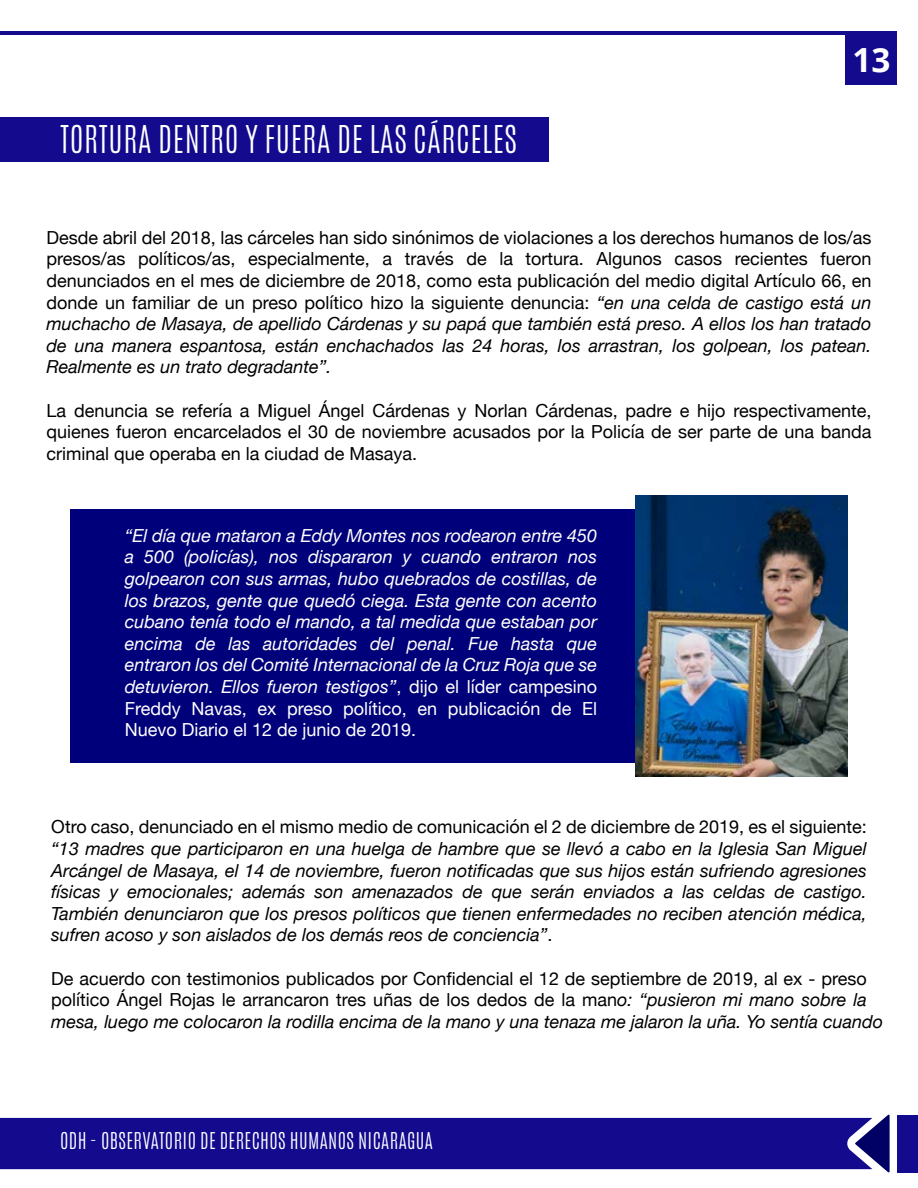
<style>
.page{position:relative;width:918px;height:1188px;background:#fff}
.page>*{position:absolute;margin:0;border:0;box-sizing:border-box;transform-origin:0 0}
.t1{font:700 33.3px "Open Sans";color:#fff}
.t2{font:300 31.95px "Antonio";letter-spacing:.02em;color:#fff}
.t3{font:300 19.35px "Antonio";letter-spacing:.02em;color:#fff}
.t4{font:18px/21.6px "Helvetica Neue";color:#000;text-align:justify}
.t5{font:italic 18px/21.6px "Helvetica Neue";color:#fff;text-align:justify}
.t6{font:italic 18px/21.6px "Helvetica Neue";color:#000;text-align:justify}
.s1{font-style:italic}
.s2{font-style:normal}
</style>
<div class="page">
<div style="left:0;top:117px;width:549px;height:45px;background:#130a8e"></div>
<hr style="left:0;top:31px;width:897px;height:3px;background:#130a8e">
<div style="left:845px;top:33px;width:52px;height:52px;background:#130a8e"></div>
<div style="left:0;top:1118px;width:855px;height:51px;background:#130a8e"></div>
<svg style="left:855px;top:1115px;width:35px;height:57px"></svg>
<div style="left:898px;top:1115px;width:20px;height:57px;background:#130a8e"></div>
<div style="left:71px;top:509px;width:592px;height:254px;background:#00007a"></div>
<img style="left:635px;top:495px;width:212px;height:282px">
<h2 class="t2" style="left:60px;top:116px;width:458px">TORTURA DENTRO Y FUERA DE LAS CÁRCELES</h2>
<h1 class="t1" style="left:853px;top:37px;width:40px">13</h1>
<p class="t4" style="left:46px;top:228px;width:827px">Desde abril del 2018, las cárceles han sido sinónimos de violaciones a los derechos humanos de los/as presos/as políticos/as, especialmente, a través de la tortura. Algunos casos recientes fueron denunciados en el mes de diciembre de 2018, como esta publicación del medio digital Artículo 66, en donde un familiar de un preso político hizo la siguiente denuncia: <span class="s1">“en una celda de castigo está un muchacho de Masaya, de apellido Cárdenas y su papá que también está preso. A ellos los han tratado de una manera espantosa, están enchachados las 24 horas, los arrastran, los golpean, los patean.<br>Realmente es un trato degradante”.</span></p>
<p class="t4" style="left:46px;top:400px;width:827px">La denuncia se refería a Miguel Ángel Cárdenas y Norlan Cárdenas, padre e hijo respectivamente, quienes fueron encarcelados el 30 de noviembre acusados por la Policía de ser parte de una banda criminal que operaba en la ciudad de Masaya.</p>
<p class="t5" style="left:125px;top:526px;width:474px">“El día que mataron a Eddy Montes nos rodearon entre 450 a 500 (policías), nos dispararon y cuando entraron nos golpearon con sus armas, hubo quebrados de costillas, de los brazos, gente que quedó ciega. Esta gente con acento cubano tenía todo el mando, a tal medida que estaban por encima de las autoridades del penal. Fue hasta que entraron los del Comité Internacional de la Cruz Roja que se detuvieron. Ellos fueron testigos”<span class="s2">, dijo el líder campesino Freddy Navas, ex preso político, en publicación de El Nuevo Diario el 12 de junio de 2019.</span></p>
<p class="t4" style="left:51px;top:817px;width:817px">Otro caso, denunciado en el mismo medio de comunicación el 2 de diciembre de 2019, es el siguiente:</p>
<p class="t6" style="left:51px;top:839px;width:817px">“13 madres que participaron en una huelga de hambre que se llevó a cabo en la Iglesia San Miguel Arcángel de Masaya, el 14 de noviembre, fueron notificadas que sus hijos están sufriendo agresiones físicas y emocionales; además son amenazados de que serán enviados a las celdas de castigo.<br>También denunciaron que los presos políticos que tienen enfermedades no reciben atención médica, sufren acoso y son aislados de los demás reos de conciencia”<span class="s2">.</span></p>
<p class="t4" style="left:51px;top:968px;width:833px;text-align:left">De acuerdo con testimonios publicados por Confidencial el 12 de septiembre de 2019, al ex - preso político Ángel Rojas le arrancaron tres uñas de los dedos de la man<span class="s1">o: “pusieron mi mano sobre la mesa, luego me colocaron la rodilla encima de la mano y una tenaza me jalaron la uña. Yo sentía cuando</span></p>
<p class="t3" style="left:60px;top:1127px;width:375px">ODH - OBSERVATORIO DE DERECHOS HUMANOS NICARAGUA</p>
</div>
